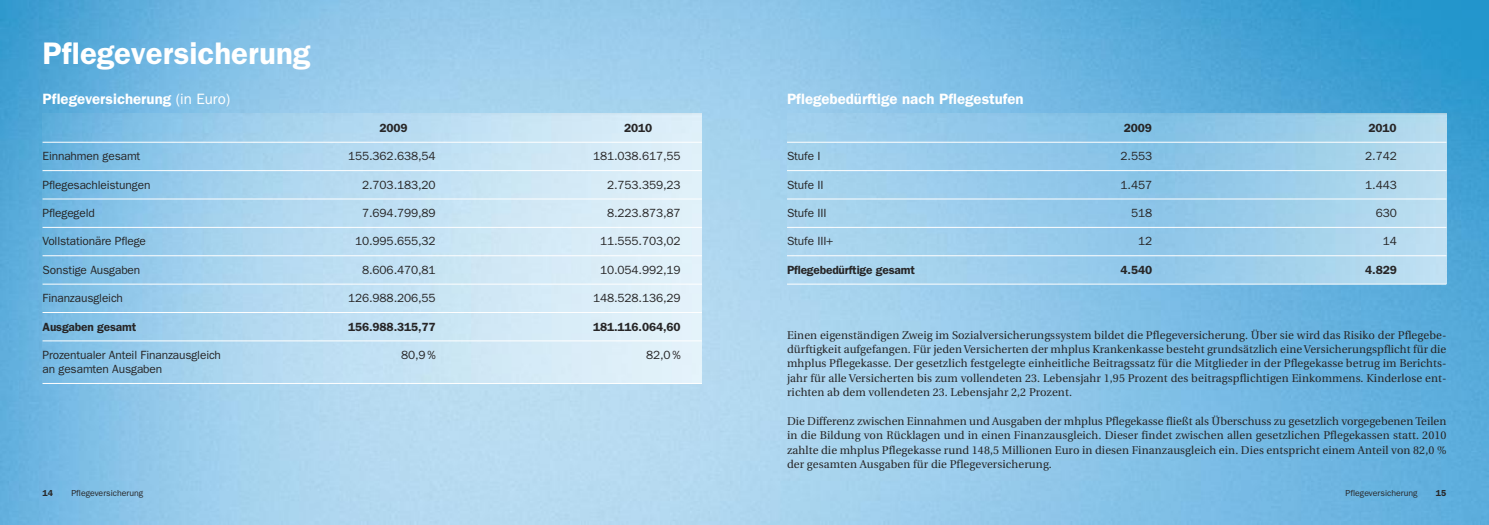
<style>
.page{position:relative;width:1489px;height:525px;background:#fff}
.page>*{position:absolute;margin:0;border:0;box-sizing:border-box;transform-origin:0 0}
.t1{font:600 31.25px "Franklin Gothic";color:#fff}
.t2{font:600 15px "Franklin Gothic";color:#fff}
.t3{font:11.88px "Franklin Gothic";letter-spacing:-.01em;color:#272627}
.t4{font:600 11.88px "Franklin Gothic";letter-spacing:-.01em;color:#272627}
.t5{font:11.25px/14.4px "Utopia";letter-spacing:.01em;color:#272627;text-align:justify}
.t6{font:8.75px "Franklin Gothic";color:#272627}
.t7{font:600 8.75px "Franklin Gothic";color:#272627}
.s1{font-weight:400}
</style>
<div class="page">
<img style="left:0;top:0;width:1488px;height:524px">
<img style="left:43px;top:113px;width:659px;height:270px">
<hr style="left:43px;top:142px;width:659px;height:1px;background:#fff">
<hr style="left:43px;top:170px;width:659px;height:1px;background:#fff">
<hr style="left:43px;top:199px;width:659px;height:1px;background:#fff">
<hr style="left:43px;top:227px;width:659px;height:1px;background:#fff">
<hr style="left:43px;top:255px;width:659px;height:1px;background:#fff">
<hr style="left:43px;top:284px;width:659px;height:1px;background:#fff">
<hr style="left:43px;top:312px;width:659px;height:1px;background:#fff">
<hr style="left:43px;top:340px;width:659px;height:1px;background:#fff">
<img style="left:787px;top:113px;width:659px;height:171px">
<hr style="left:787px;top:142px;width:659px;height:1px;background:#fff">
<hr style="left:787px;top:170px;width:659px;height:1px;background:#fff">
<hr style="left:787px;top:199px;width:659px;height:1px;background:#fff">
<hr style="left:787px;top:227px;width:659px;height:1px;background:#fff">
<hr style="left:787px;top:255px;width:659px;height:1px;background:#fff">
<hr style="left:787px;top:284px;width:659px;height:1px;background:#fff">
<hr style="left:43px;top:383px;width:659px;height:1px;background:#fff">
<h1 class="t1" style="left:43px;top:43px;width:269px">Pflegeversicherung</h1>
<h2 class="t2" style="left:43px;top:93px;width:189px">Pflegeversicherung <span class="s1">(in Euro)</span></h2>
<h2 class="t2" style="left:787px;top:93px;width:238px">Pflegebedürftige nach Pflegestufen</h2>
<p class="t4" style="left:379px;top:124px;width:30px">2009</p>
<p class="t4" style="left:624px;top:124px;width:30px">2010</p>
<p class="t4" style="left:1123px;top:124px;width:30px">2009</p>
<p class="t4" style="left:1368px;top:124px;width:30px">2010</p>
<p class="t3" style="left:43px;top:152px;width:99px">Einnahmen gesamt</p>
<p class="t3" style="left:348px;top:152px;width:89px">155.362.638,54</p>
<p class="t3" style="left:593px;top:152px;width:89px">181.038.617,55</p>
<p class="t3" style="left:43px;top:180px;width:109px">Pflegesachleistungen</p>
<p class="t3" style="left:362px;top:180px;width:75px">2.703.183,20</p>
<p class="t3" style="left:607px;top:180px;width:75px">2.753.359,23</p>
<p class="t3" style="left:43px;top:209px;width:54px">Pflegegeld</p>
<p class="t3" style="left:362px;top:209px;width:75px">7.694.799,89</p>
<p class="t3" style="left:607px;top:209px;width:75px">8.223.873,87</p>
<p class="t3" style="left:43px;top:237px;width:105px">Vollstationäre Pflege</p>
<p class="t3" style="left:355px;top:237px;width:82px">10.995.655,32</p>
<p class="t3" style="left:600px;top:237px;width:82px">11.555.703,02</p>
<p class="t3" style="left:43px;top:265px;width:99px">Sonstige Ausgaben</p>
<p class="t3" style="left:362px;top:265px;width:75px">8.606.470,81</p>
<p class="t3" style="left:600px;top:265px;width:82px">10.054.992,19</p>
<p class="t3" style="left:43px;top:294px;width:82px">Finanzausgleich</p>
<p class="t3" style="left:348px;top:294px;width:89px">126.988.206,55</p>
<p class="t3" style="left:593px;top:294px;width:89px">148.528.136,29</p>
<p class="t4" style="left:43px;top:322px;width:95px">Ausgaben gesamt</p>
<p class="t4" style="left:348px;top:322px;width:89px">156.988.315,77</p>
<p class="t4" style="left:593px;top:322px;width:89px">181.116.064,60</p>
<p class="t3" style="left:43px;top:350px;width:180px">Prozentualer Anteil Finanzausgleich</p>
<p class="t3" style="left:401px;top:350px;width:36px">80,9%</p>
<p class="t3" style="left:646px;top:350px;width:36px">82,0%</p>
<p class="t3" style="left:43px;top:364px;width:121px">an gesamten Ausgaben</p>
<p class="t3" style="left:787px;top:152px;width:35px">Stufe I</p>
<p class="t3" style="left:1120px;top:152px;width:33px">2.553</p>
<p class="t3" style="left:1364px;top:152px;width:33px">2.742</p>
<p class="t3" style="left:787px;top:180px;width:38px">Stufe II</p>
<p class="t3" style="left:1120px;top:180px;width:33px">1.457</p>
<p class="t3" style="left:1364px;top:180px;width:33px">1.443</p>
<p class="t3" style="left:787px;top:209px;width:41px">Stufe III</p>
<p class="t3" style="left:1130px;top:209px;width:23px">518</p>
<p class="t3" style="left:1375px;top:209px;width:23px">630</p>
<p class="t3" style="left:787px;top:237px;width:48px">Stufe III+</p>
<p class="t3" style="left:1137px;top:237px;width:16px">12</p>
<p class="t3" style="left:1382px;top:237px;width:16px">14</p>
<p class="t4" style="left:787px;top:265px;width:129px">Pflegebedürftige gesamt</p>
<p class="t4" style="left:1120px;top:265px;width:33px">4.540</p>
<p class="t4" style="left:1364px;top:265px;width:33px">4.829</p>
<p class="t5" style="left:787px;top:328px;width:661px">Einen eigenständigen Zweig im Sozialversicherungssystem bildet die Pflegeversicherung. Über sie wird das Risiko der Pflegebe&shy;dürftigkeit aufgefangen. Für jedenVersicherten der mhplus Krankenkasse besteht grundsätzlich eineVersicherungspflicht für die mhplus Pflegekasse. Der gesetzlich festgelegte einheitliche Beitragssatz für die Mitglieder in der Pflegekasse betrug im Berichts&shy;jahr für alle Versicherten bis zum vollendeten 23. Lebensjahr 1,95 Prozent des beitragspflichtigen Einkommens. Kinderlose ent&shy;richten ab dem vollendeten 23. Lebensjahr 2,2 Prozent.</p>
<p class="t5" style="left:787px;top:414px;width:661px">Die Differenz zwischen Einnahmen und Ausgaben der mhplus Pflegekasse fließt als Überschuss zu gesetzlich vorgegebenen Teilen in die Bildung von Rücklagen und in einen Finanzausgleich. Dieser findet zwischen allen gesetzlichen Pflegekassen statt. 2010 zahlte die mhplus Pflegekasse rund 148,5 Millionen Euro in diesen Finanzausgleich ein. Dies entspricht einem Anteil von 82,0 % der gesamten Ausgaben für die Pflegeversicherung.</p>
<p class="t7" style="left:43px;top:489px;width:12px">14</p>
<p class="t6" style="left:71px;top:489px;width:73px">Pflegeversicherung</p>
<p class="t6" style="left:1345px;top:489px;width:73px">Pflegeversicherung</p>
<p class="t7" style="left:1435px;top:489px;width:12px">15</p>
</div>
